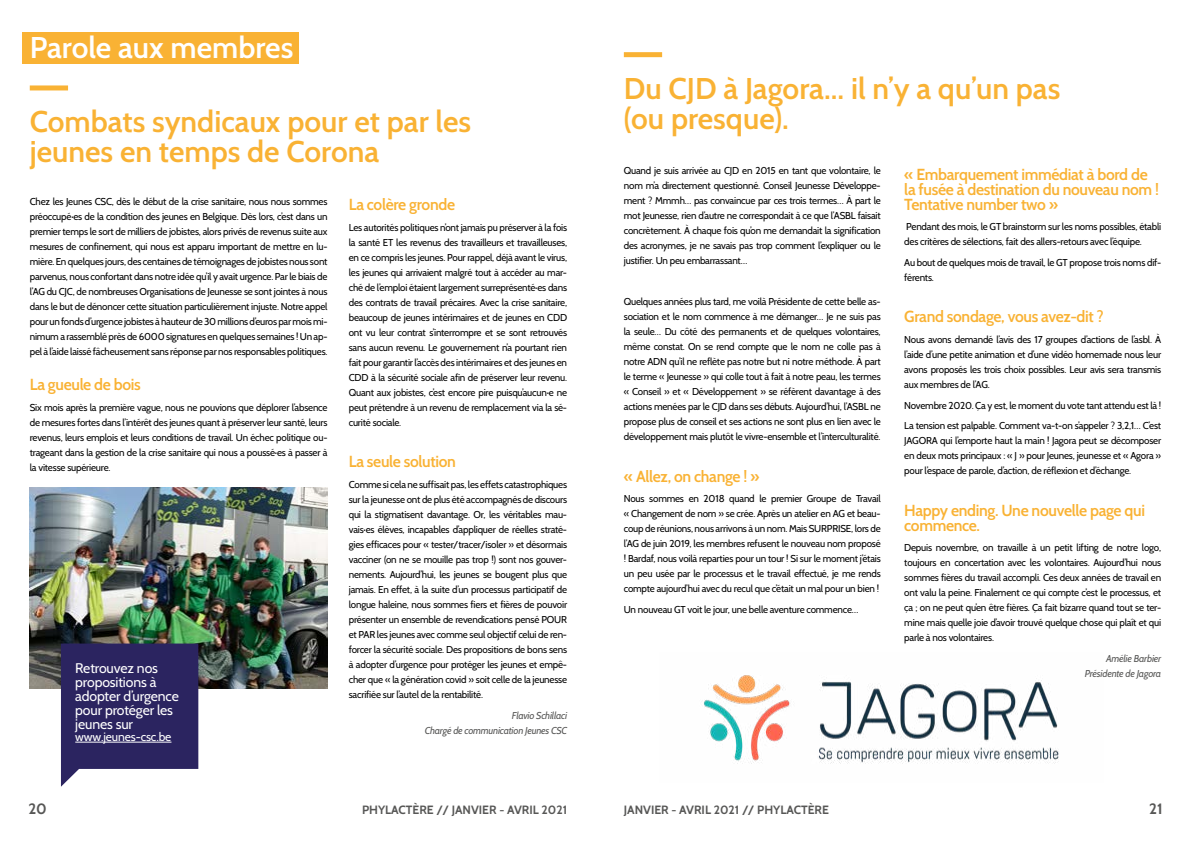
<style>
.page{position:relative;width:1191px;height:842px;background:#fff}
.page>*{position:absolute;margin:0;border:0;box-sizing:border-box;transform-origin:0 0}
.t1{font:600 30px/30px "Cabin";color:#f9b234}
.t2{font:600 30px "Cabin";color:#fff}
.t3{font:600 16px/15px "Cabin";letter-spacing:-.02em;color:#f9b234}
.t4{font:700 15px "Cabin";color:#575756}
.t5{font:14px/14px "Cabin";letter-spacing:-.01em;color:#fff}
.t6{font:12.1px "Cabin";letter-spacing:-.01em;color:#fff}
.t7{font:700 12px "Cabin";color:#575756}
.t8{font:10px/15px "Cabin";letter-spacing:-.02em;color:#000;text-align:justify}
.t9{font:italic 10px/15px "Cabin";letter-spacing:-.02em;color:#575756;text-align:right}
</style>
<div class="page">
<div style="left:23px;top:32px;width:276px;height:31px;background:#f9b234"></div>
<div style="left:30px;top:85px;width:38px;height:5px;background:#f9b234"></div>
<img style="left:30px;top:488px;width:297px;height:201px">
<svg style="left:61px;top:643px;width:137px;height:144px;background:#443e73"></svg>
<hr style="left:75px;top:742px;width:96px;height:1px;background:#fff">
<div style="left:624px;top:52px;width:38px;height:5px;background:#f9b234"></div>
<img style="left:704px;top:675px;width:355px;height:89px">
<h1 class="t2" style="left:30px;top:30px;width:265px">Parole aux membres</h1>
<h1 class="t1" style="left:30px;top:107px;width:443px">Combats syndicaux pour et par les jeunes en temps de Corona</h1>
<p class="t8" style="left:30px;top:194px;width:299px">Chez les Jeunes CSC, dès le début de la crise sanitaire, nous nous sommes préoccupé·es de la condition des jeunes en Belgique. Dès lors, c’est dans un premier temps le sort de milliers de jobistes, alors privés de revenus suite aux mesures de confinement, qui nous est apparu important de mettre en lu&shy;mière. En quelques jours, des centaines de témoignages de jobistes nous sont parvenus, nous confortant dans notre idée qu’il y avait urgence. Par le biais de l’AG du CJC, de nombreuses Organisations de Jeunesse se sont jointes à nous dans le but de dénoncer cette situation particulièrement injuste. Notre appel pour un fonds d’urgence jobistes à hauteur de 30 millions d’euros par mois mi&shy;nimum a rassemblé près de 6000 signatures en quelques semaines ! Un ap&shy;pel à l’aide laissé fâcheusement sans réponse par nos responsables politiques.</p>
<h2 class="t3" style="left:30px;top:377px;width:113px">La gueule de bois</h2>
<p class="t8" style="left:30px;top:400px;width:299px">Six mois après la première vague, nous ne pouvions que déplorer l’absence de mesures fortes dans l’intérêt des jeunes quant à préserver leur santé, leurs revenus, leurs emplois et leurs conditions de travail. Un échec politique ou&shy;trageant dans la gestion de la crise sanitaire qui nous a poussé·es à passer à la vitesse supérieure.</p>
<h3 class="t5" style="left:75px;top:661px;width:105px">Retrouvez nos propositions à adopter d’urgence pour protéger les jeunes sur</h3>
<p class="t6" style="left:75px;top:729px;width:98px">www.jeunes-csc.be</p>
<h2 class="t3" style="left:349px;top:197px;width:108px">La colère gronde</h2>
<p class="t8" style="left:349px;top:220px;width:220px">Les autorités politiques n’ont jamais pu préserver à la fois la santé ET les revenus des travailleurs et travailleuses, en ce compris les jeunes. Pour rappel, déjà avant le virus, les jeunes qui arrivaient malgré tout à accéder au mar&shy;ché de l’emploi étaient largement surreprésenté·es dans des contrats de travail précaires. Avec la crise sanitaire, beaucoup de jeunes intérimaires et de jeunes en CDD ont vu leur contrat s’interrompre et se sont retrouvés sans aucun revenu. Le gouvernement n’a pourtant rien fait pour garantir l’accès des intérimaires et des jeunes en CDD à la sécurité sociale afin de préserver leur revenu.<br>Quant aux jobistes, c’est encore pire puisqu’aucun·e ne peut prétendre à un revenu de remplacement via la sé&shy;curité sociale.</p>
<h2 class="t3" style="left:349px;top:454px;width:109px">La seule solution</h2>
<p class="t8" style="left:349px;top:477px;width:220px">Comme si cela ne suffisait pas, les effets catastrophiques sur la jeunesse ont de plus été accompagnés de discours qui la stigmatisent davantage. Or, les véritables mau&shy;vais·es élèves, incapables d’appliquer de réelles straté&shy;gies efficaces pour « tester/tracer/isoler » et désormais vacciner (on ne se mouille pas trop !) sont nos gouver&shy;nements. Aujourd’hui, les jeunes se bougent plus que jamais. En effet, à la suite d’un processus participatif de longue haleine, nous sommes fiers et fières de pouvoir présenter un ensemble de revendications pensé POUR et PAR les jeunes avec comme seul objectif celui de ren&shy;forcer la sécurité sociale. Des propositions de bons sens à adopter d’urgence pour protéger les jeunes et empê&shy;cher que « la génération covid » soit celle de la jeunesse sacrifiée sur l’autel de la rentabilité.</p>
<p class="t9" style="left:425px;top:708px;width:144px">Flavio Schillaci<br>Chargé de communication Jeunes CSC</p>
<h1 class="t1" style="left:624px;top:73px;width:438px">Du CJD à Jagora... il n’y a qu’un pas (ou presque).</h1>
<h2 class="t3" style="left:904px;top:166px;width:256px">« Embarquement immédiat à bord de la fusée à destination du nouveau nom !<br>Tentative number two »</h2>
<p class="t8" style="left:904px;top:219px;width:258px">Pendant des mois, le GT brainstorm sur les noms possibles, établi des critères de sélections, fait des allers-retours avec l’équipe.</p>
<p class="t8" style="left:904px;top:255px;width:258px">Au bout de quelques mois de travail, le GT propose trois noms dif&shy;férents.</p>
<h2 class="t3" style="left:904px;top:309px;width:201px">Grand sondage, vous avez-dit ?</h2>
<p class="t8" style="left:904px;top:332px;width:258px">Nous avons demandé l’avis des 17 groupes d’actions de l’asbl. À l’aide d’une petite animation et d’une vidéo homemade nous leur avons proposés les trois choix possibles. Leur avis sera transmis aux membres de l’AG.</p>
<p class="t8" style="left:904px;top:395px;width:258px;line-height:20.7px">Novembre 2020. Ça y est, le moment du vote tant attendu est là !<br>La tension est palpable. Comment va-t-on s’appeler ? 3,2,1… C’est</p>
<p class="t8" style="left:904px;top:433px;width:258px">JAGORA qui l’emporte haut la main ! Jagora peut se décomposer en deux mots principaux : « J » pour Jeunes, jeunesse et « Agora » pour l’espace de parole, d’action, de réflexion et d’échange.</p>
<h2 class="t3" style="left:904px;top:503px;width:242px">Happy ending. Une nouvelle page qui commence.</h2>
<p class="t8" style="left:904px;top:540px;width:258px">Depuis novembre, on travaille à un petit lifting de notre logo, toujours en concertation avec les volontaires. Aujourd’hui nous sommes fières du travail accompli. Ces deux années de travail en ont valu la peine. Finalement ce qui compte c’est le processus, et ça ; on ne peut qu’en être fières. Ça fait bizarre quand tout se ter&shy;mine mais quelle joie d’avoir trouvé quelque chose qui plaît et qui parle à nos volontaires.</p>
<p class="t9" style="left:1084px;top:651px;width:78px">Amélie Barbier<br>Présidente de Jagora</p>
<p class="t8" style="left:624px;top:163px;width:258px">Quand je suis arrivée au CJD en 2015 en tant que volontaire, le nom m’a directement questionné. Conseil Jeunesse Développe&shy;ment ? Mmmh… pas convaincue par ces trois termes… À part le mot Jeunesse, rien d’autre ne correspondait à ce que l’ASBL faisait concrètement. À chaque fois qu’on me demandait la signification des acronymes, je ne savais pas trop comment l’expliquer ou le justifier. Un peu embarrassant…</p>
<p class="t8" style="left:624px;top:294px;width:258px">Quelques années plus tard, me voilà Présidente de cette belle as&shy;sociation et le nom commence à me démanger… Je ne suis pas la seule… Du côté des permanents et de quelques volontaires, même constat. On se rend compte que le nom ne colle pas à notre ADN qu’il ne reflète pas notre but ni notre méthode. À part le terme « Jeunesse » qui colle tout à fait à notre peau, les termes « Conseil » et « Développement » se réfèrent davantage à des actions menées par le CJD dans ses débuts. Aujourd’hui, l’ASBL ne propose plus de conseil et ses actions ne sont plus en lien avec le développement mais plutôt le vivre-ensemble et l’interculturalité.</p>
<h2 class="t3" style="left:624px;top:468px;width:137px">« Allez, on change ! »</h2>
<p class="t8" style="left:624px;top:491px;width:258px">Nous sommes en 2018 quand le premier Groupe de Travail « Changement de nom » se crée. Après un atelier en AG et beau&shy;coup de réunions, nous arrivons à un nom. Mais SURPRISE, lors de l’AG de juin 2019, les membres refusent le nouveau nom proposé ! Bardaf, nous voilà reparties pour un tour ! Si sur le moment j’étais un peu usée par le processus et le travail effectué, je me rends compte aujourd’hui avec du recul que c’était un mal pour un bien !</p>
<p class="t8" style="left:624px;top:602px;width:236px">Un nouveau GT voit le jour, une belle aventure commence…</p>
<h3 class="t4" style="left:28px;top:799px;width:20px">20</h3>
<p class="t7" style="left:362px;top:802px;width:207px">PHYLACTÈRE // JANVIER - AVRIL 2021</p>
<p class="t7" style="left:624px;top:802px;width:207px">JANVIER - AVRIL 2021 // PHYLACTÈRE</p>
<h3 class="t4" style="left:1149px;top:799px;width:15px">21</h3>
</div>
